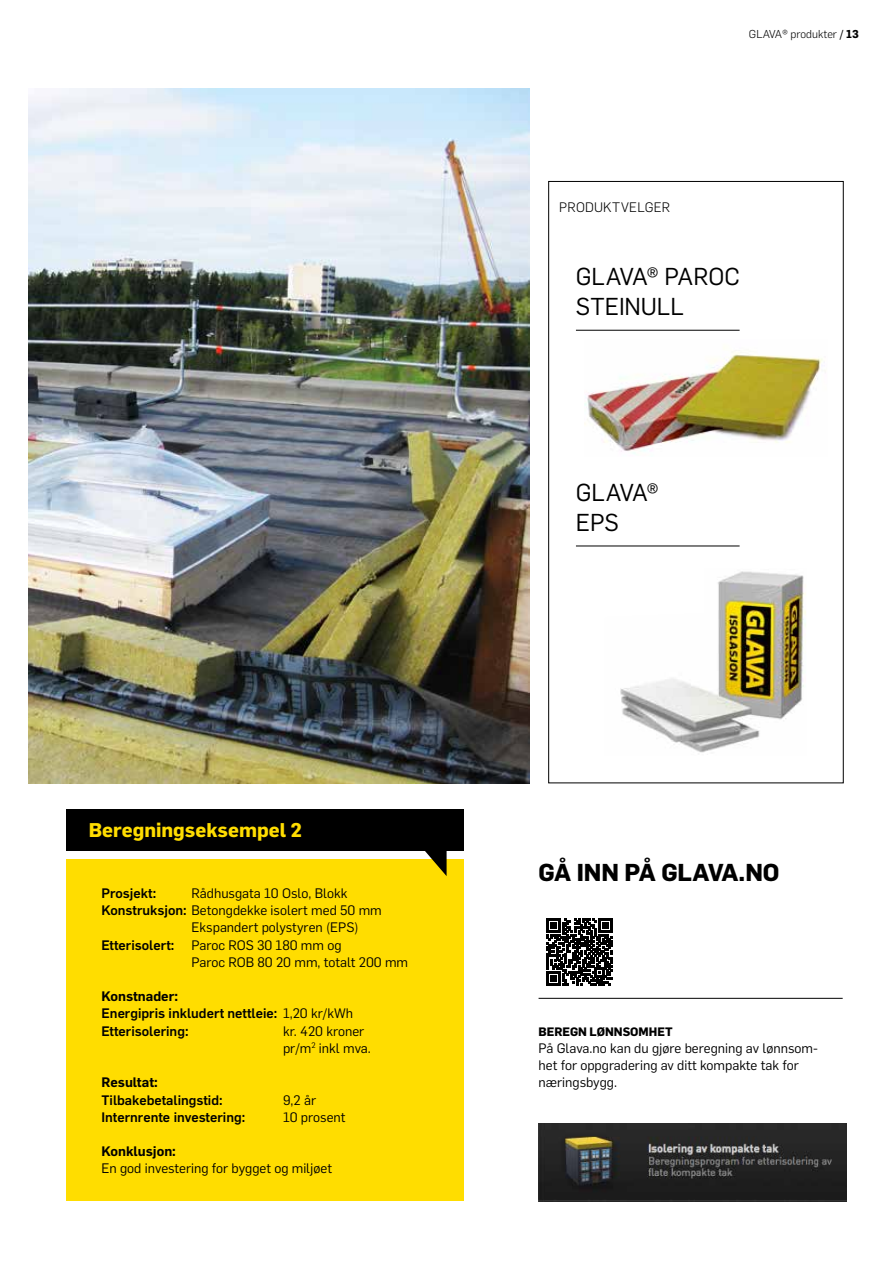
<style>
.page{position:relative;width:893px;height:1263px;background:#fff}
.page>*{position:absolute;margin:0;border:0;box-sizing:border-box;transform-origin:0 0}
.t1{font:24px/30px "Flama";letter-spacing:-.005em;color:#000}
.t2{font:700 24px "Flama";color:#000}
.t3{font:700 19.5px "Flama";color:#fd0}
.t4{font:13.5px/17.2px "Flama";color:#000}
.t5{font:500 13.5px/17.2px "Flama";color:#000}
.t6{font:600 13.5px "Flama";color:#000}
.t7{font:300 13.5px "Flama";letter-spacing:.015em;color:#000}
.t8{font:700 12px "Flama";color:#000}
.t9{font:300 11.25px "Flama";color:#000}
.s1{font-weight:500}
.s2{font-weight:600}
.s3{font-weight:400}
.s4{font-family:"Flama Basic";font-weight:400}
.s5{font-weight:700}
</style>
<div class="page">
<img style="left:28px;top:89px;width:501px;height:694px">
<div style="left:66px;top:860px;width:397px;height:341px;background:#fd0"></div>
<div style="left:66px;top:809px;width:397px;height:41px;background:#000"></div>
<svg style="left:417px;top:850px;width:30px;height:26px"></svg>
<hr style="left:539px;top:998px;width:304px;height:1px;background:#000">
<svg style="left:546px;top:919px;width:67px;height:66px"></svg>
<div style="left:548px;top:181px;width:296px;height:602px;border:1px solid #000"></div>
<hr style="left:576px;top:545px;width:164px;height:1px;background:#000">
<img style="left:620px;top:571px;width:186px;height:182px">
<img style="left:584px;top:351px;width:241px;height:103px">
<hr style="left:576px;top:330px;width:164px;height:1px;background:#000">
<img style="left:539px;top:1124px;width:307px;height:77px">
<h2 class="t3" style="left:89px;top:816px;width:215px">Beregningseksempel 2</h2>
<p class="t5" style="left:102px;top:883px;width:56px">Prosjekt:</p>
<p class="t4" style="left:192px;top:884px;width:158px">Rådhusgata 10 Oslo, Blokk</p>
<p class="t4" style="left:102px;top:901px;width:282px"><span class="s1">Konstruksjon:</span> Betongdekke isolert med 50 mm</p>
<p class="t4" style="left:192px;top:918px;width:169px">Ekspandert polystyren (EPS)</p>
<p class="t5" style="left:102px;top:935px;width:74px">Etterisolert:</p>
<p class="t4" style="left:192px;top:935px;width:218px">Paroc ROS 30 180 mm og<br>Paroc ROB 80 20 mm, totalt 200 mm</p>
<p class="t5" style="left:102px;top:987px;width:253px"><span class="s2">Konstnader:<br></span>Energipris inkludert nettleie: <span class="s3">1,20 kr/kWh<br></span>Etterisolering:</p>
<p class="t4" style="left:283px;top:1021px;width:89px">kr. 420 kroner pr/m<sup>2</sup> inkl mva.</p>
<p class="t6" style="left:102px;top:1073px;width:58px">Resultat:</p>
<p class="t5" style="left:102px;top:1090px;width:123px">Tilbakebetalingstid:</p>
<p class="t4" style="left:283px;top:1090px;width:35px">9,2 år</p>
<p class="t5" style="left:102px;top:1107px;width:145px">Internrente investering:</p>
<p class="t4" style="left:283px;top:1107px;width:64px">10 prosent</p>
<p class="t6" style="left:102px;top:1142px;width:76px">Konklusjon:</p>
<p class="t4" style="left:102px;top:1159px;width:232px">En god investering for bygget og miljøet</p>
<p class="t9" style="left:749px;top:26px;width:112px">GLAVA® produkter <span class="s4">/</span> <span class="s5">13</span></p>
<p class="t7" style="left:559px;top:198px;width:112px">PRODUKTVELGER</p>
<h1 class="t1" style="left:576px;top:260px;width:165px">GLAVA® PAROC<br>STEINULL</h1>
<h1 class="t1" style="left:576px;top:476px;width:84px">GLAVA®<br>EPS</h1>
<h1 class="t2" style="left:539px;top:855px;width:243px">GÅ INN PÅ GLAVA.NO</h1>
<p class="t8" style="left:539px;top:1023px;width:136px">BEREGN LØNNSOMHET</p>
<p class="t4" style="left:539px;top:1039px;width:281px">På Glava.no kan du gjøre beregning av lønnsom&shy;het for oppgradering av ditt kompakte tak for næringsbygg.</p>
</div>
